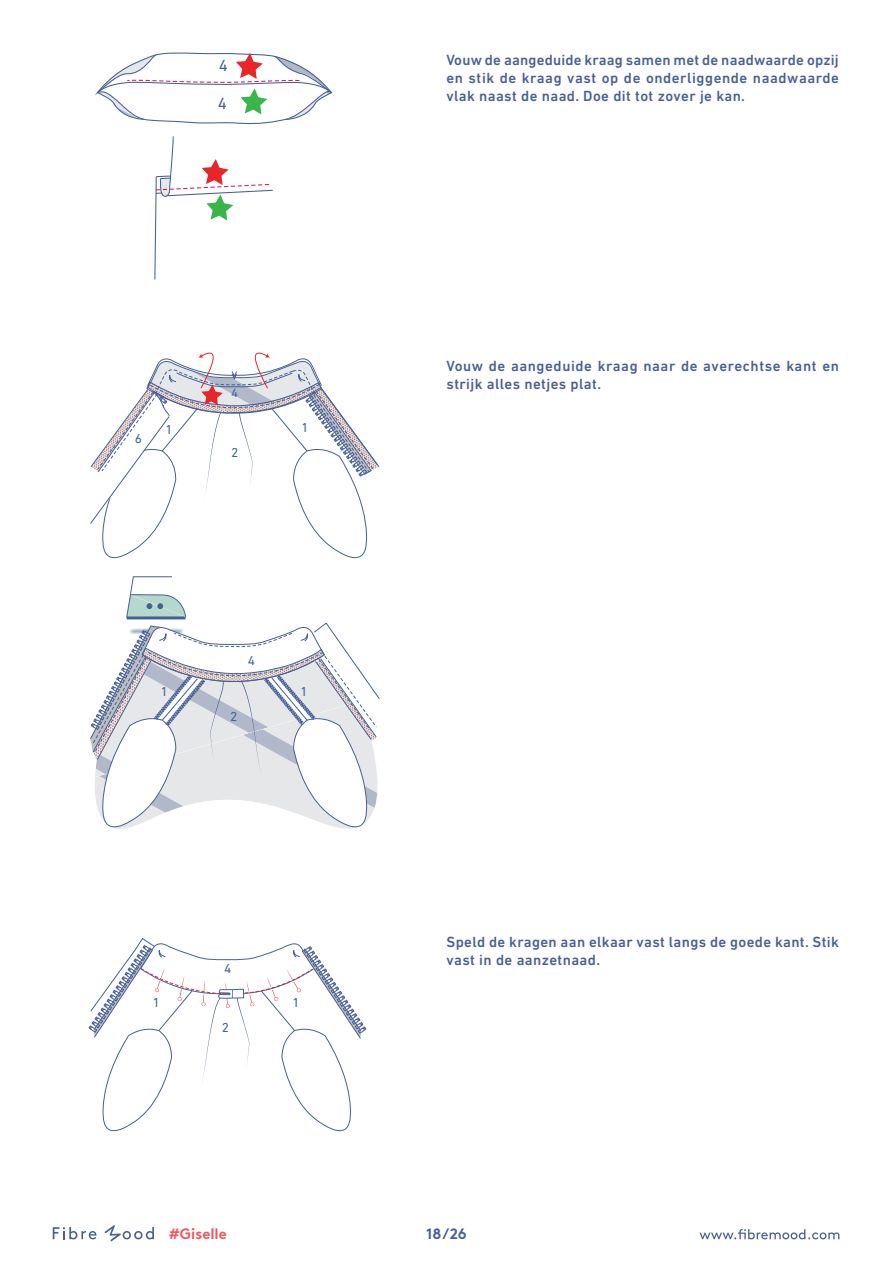
<style>
.page{position:relative;width:893px;height:1263px;background:#fff}
.page>*{position:absolute;margin:0;border:0;box-sizing:border-box;transform-origin:0 0}
.t1{font:16.5px "DIN Next LT Pro";color:#466099}
.t2{font:500 15px/18px "DIN Next LT Pro";letter-spacing:.025em;color:#456099}
.t3{font:700 15px "Brown";color:#f0565d}
.t4{font:700 15px "Brown";color:#456099}
.t5{font:13.2px "DIN Next LT Pro";color:#466099}
.t6{font:12.6px "DIN Next LT Pro";color:#466099}
</style>
<div class="page">
<svg style="left:699px;top:1229px;width:140px;height:10px"></svg>
<svg style="left:53px;top:1227px;width:44px;height:12px"></svg>
<svg style="left:104px;top:1225px;width:50px;height:16px"></svg>
<svg style="left:96px;top:52px;width:236px;height:73px"></svg>
<svg style="left:154px;top:136px;width:119px;height:144px"></svg>
<svg style="left:91px;top:352px;width:289px;height:477px"></svg>
<svg style="left:89px;top:938px;width:278px;height:194px"></svg>
<p class="t1" style="left:219px;top:56px;width:11px">4</p>
<p class="t2" style="left:446px;top:51px;width:394px;text-align:justify">Vouw de aangeduide kraag samen met de naadwaarde opzij en stik de kraag vast op de onderliggende naadwaarde vlak naast de naad. Doe dit tot zover je kan.</p>
<p class="t1" style="left:218px;top:93px;width:11px">4</p>
<p class="t5" style="left:135px;top:431px;width:9px">6</p>
<p class="t6" style="left:231px;top:386px;width:8px">4</p>
<p class="t5" style="left:165px;top:422px;width:9px">1</p>
<p class="t5" style="left:302px;top:420px;width:9px">1</p>
<p class="t5" style="left:231px;top:444px;width:9px">2</p>
<p class="t5" style="left:248px;top:653px;width:9px">4</p>
<p class="t5" style="left:161px;top:684px;width:9px">1</p>
<p class="t5" style="left:301px;top:684px;width:9px">1</p>
<p class="t5" style="left:230px;top:709px;width:9px">2</p>
<p class="t2" style="left:446px;top:357px;width:394px">Vouw de aangeduide kraag naar de averechtse kant en strijk alles netjes plat.</p>
<p class="t5" style="left:224px;top:961px;width:9px">4</p>
<p class="t5" style="left:153px;top:995px;width:9px">1</p>
<p class="t5" style="left:292px;top:995px;width:9px">1</p>
<p class="t5" style="left:222px;top:1020px;width:9px">2</p>
<p class="t2" style="left:446px;top:933px;width:394px">Speld de kragen aan elkaar vast langs de goede kant. Stik vast in de aanzetnaad.</p>
<p class="t3" style="left:169px;top:1222px;width:59px">#Giselle</p>
<p class="t4" style="left:426px;top:1221px;width:42px">18/26</p>
</div>
